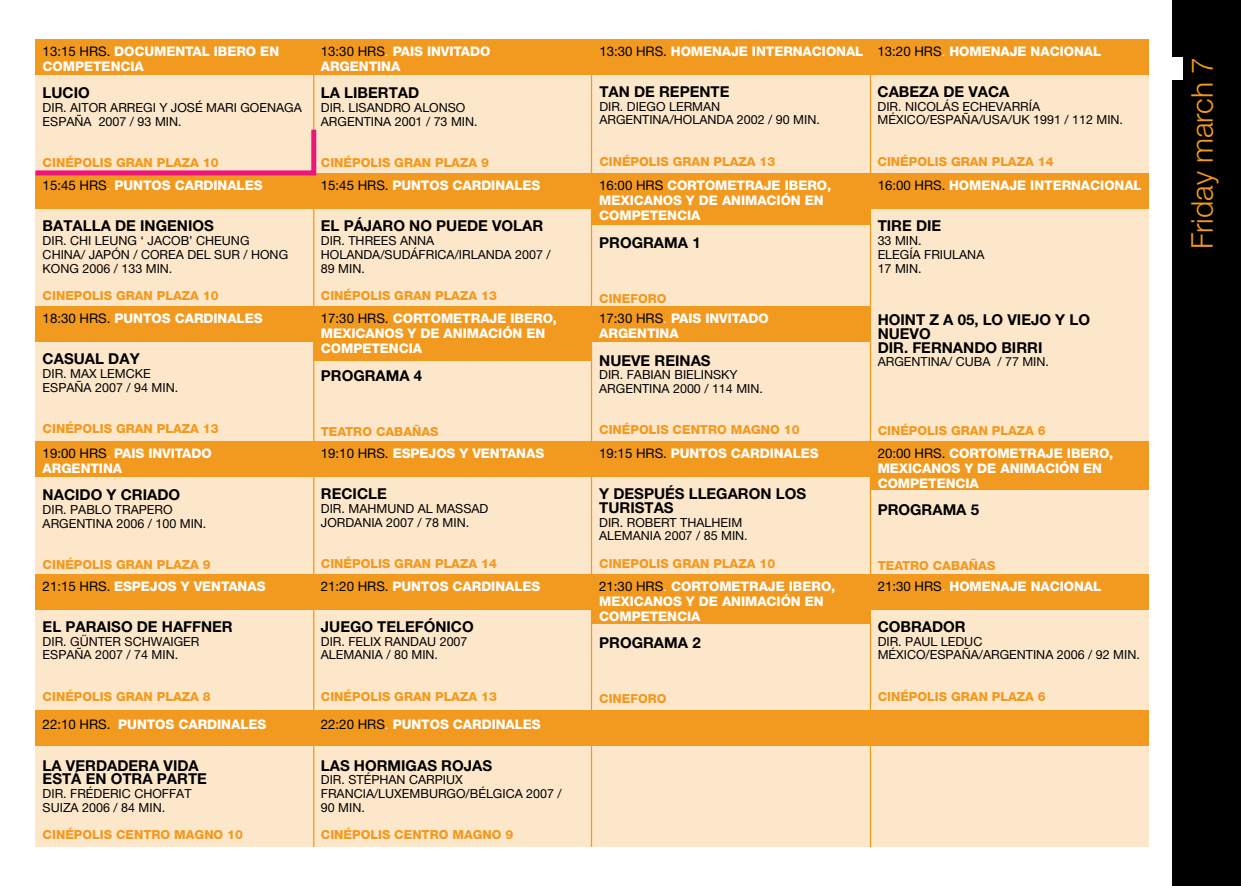
<style>
.page{position:relative;width:1241px;height:886px;background:#fff}
.page>*{position:absolute;margin:0;border:0;box-sizing:border-box;transform-origin:0 0}
.t1{font:300 30px "Helvetica Neue LT Pro";color:#f29a1f}
.t2{font:700 15px/13.8px "Helvetica Neue LT Pro";color:#000}
.t3{font:800 13.25px/15px "Helvetica Neue LT Pro";letter-spacing:-.005em;color:#fff}
.t4{font:13.25px "Helvetica Neue LT Pro";color:#000}
.t5{font:12.5px/13.8px "Helvetica Neue LT Pro";color:#000}
.t6{font:800 12.5px "Helvetica Neue LT Pro";color:#f29a1f}
.s1{font-weight:400;color:#000}
.s2{font-weight:300}
</style>
<div class="page">
<div style="left:1172px;top:0;width:68px;height:886px;background:#000"></div>
<div style="left:1172px;top:57px;width:10px;height:22px;background:#fff"></div>
<div style="left:35px;top:281px;width:1113px;height:162px;background:#fde7cb"></div>
<div style="left:314px;top:320px;width:278px;height:41px;background:#f29a1f"></div>
<div style="left:35px;top:69px;width:1113px;height:106px;background:#fde7cb"></div>
<div style="left:35px;top:204px;width:1113px;height:106px;background:#fde7cb"></div>
<div style="left:35px;top:471px;width:1113px;height:107px;background:#fde7cb"></div>
<div style="left:35px;top:604px;width:1113px;height:106px;background:#fde7cb"></div>
<div style="left:35px;top:741px;width:1113px;height:106px;background:#fde7cb"></div>
<div style="left:35px;top:39px;width:1113px;height:35px;background:#f29a1f"></div>
<div style="left:35px;top:173px;width:1113px;height:36px;background:#f29a1f"></div>
<div style="left:35px;top:306px;width:835px;height:36px;background:#f29a1f"></div>
<div style="left:35px;top:441px;width:1113px;height:36px;background:#f29a1f"></div>
<div style="left:35px;top:574px;width:1113px;height:35px;background:#f29a1f"></div>
<div style="left:35px;top:710px;width:1113px;height:36px;background:#f29a1f"></div>
<div style="left:592px;top:178px;width:278px;height:46px;background:#f29a1f"></div>
<div style="left:870px;top:443px;width:278px;height:46px;background:#f29a1f"></div>
<div style="left:592px;top:578px;width:278px;height:46px;background:#f29a1f"></div>
<hr style="left:313px;top:43px;width:1px;height:804px;background:#f29a1f">
<hr style="left:590px;top:43px;width:2px;height:804px;background:#f29a1f">
<hr style="left:869px;top:43px;width:2px;height:804px;background:#f29a1f">
<svg style="left:35px;top:125px;width:282px;height:51px"></svg>
<p class="t3" style="left:43px;top:43px;width:238px"><span class="s1">13:15 HRS.</span> DOCUMENTAL IBERO EN<br>COMPETENCIA</p>
<p class="t2" style="left:43px;top:85px;width:49px">LUCIO</p>
<p class="t5" style="left:43px;top:100px;width:261px">DIR. AITOR ARREGI Y JOSÉ MARI GOENAGA<br>ESPAÑA 2007 / 93 MIN.</p>
<p class="t6" style="left:43px;top:155px;width:177px">CINÉPOLIS GRAN PLAZA 10</p>
<p class="t3" style="left:43px;top:178px;width:221px"><span class="s1">15:45 HRS</span><span class="s2">.</span> PUNTOS CARDINALES</p>
<p class="t2" style="left:43px;top:219px;width:173px">BATALLA DE INGENIOS</p>
<p class="t5" style="left:43px;top:234px;width:247px">DIR. CHI LEUNG ‘ JACOB’ CHEUNG<br>CHINA/ JAPÓN / COREA DEL SUR / HONG<br>KONG 2006 / 133 MIN.</p>
<p class="t6" style="left:43px;top:288px;width:177px">CINEPOLIS GRAN PLAZA 10</p>
<p class="t3" style="left:43px;top:311px;width:221px"><span class="s1">18:30 HRS.</span> PUNTOS CARDINALES</p>
<p class="t2" style="left:43px;top:352px;width:98px">CASUAL DAY</p>
<p class="t5" style="left:43px;top:367px;width:137px">DIR. MAX LEMCKE<br>ESPAÑA 2007 / 94 MIN.</p>
<p class="t6" style="left:43px;top:421px;width:177px">CINÉPOLIS GRAN PLAZA 13</p>
<p class="t3" style="left:43px;top:445px;width:171px"><span class="s1">19:00 HRS</span><span class="s2">.</span> PAIS INVITADO<br>ARGENTINA</p>
<p class="t2" style="left:43px;top:488px;width:139px">NACIDO Y CRIADO</p>
<p class="t5" style="left:43px;top:502px;width:165px">DIR. PABLO TRAPERO<br>ARGENTINA 2006 / 100 MIN.</p>
<p class="t6" style="left:43px;top:557px;width:170px">CINÉPOLIS GRAN PLAZA 9</p>
<p class="t3" style="left:43px;top:578px;width:224px"><span class="s1">21:15 HRS.</span> ESPEJOS Y VENTANAS</p>
<p class="t2" style="left:43px;top:619px;width:192px">EL PARAISO DE HAFFNER</p>
<p class="t5" style="left:43px;top:634px;width:158px">DIR. GÜNTER SCHWAIGER<br>ESPAÑA 2007 / 74 MIN.</p>
<p class="t6" style="left:43px;top:689px;width:170px">CINÉPOLIS GRAN PLAZA 8</p>
<p class="t3" style="left:43px;top:717px;width:225px"><span class="s1">22:10 HRS.</span> PUNTOS CARDINALES</p>
<p class="t2" style="left:43px;top:758px;width:166px">LA VERDADERA VIDA<br>ESTÁ EN OTRA PARTE</p>
<p class="t5" style="left:43px;top:787px;width:150px">DIR. FRÉDERIC CHOFFAT<br>SUIZA 2006 / 84 MIN.</p>
<p class="t6" style="left:43px;top:827px;width:202px">CINÉPOLIS CENTRO MAGNO 10</p>
<p class="t3" style="left:321px;top:43px;width:171px"><span class="s1">13:30 HRS</span><span class="s2">.</span> PAIS INVITADO<br>ARGENTINA</p>
<p class="t2" style="left:321px;top:85px;width:100px">LA LIBERTAD</p>
<p class="t5" style="left:321px;top:100px;width:158px">DIR. LISANDRO ALONSO<br>ARGENTINA 2001 / 73 MIN.</p>
<p class="t6" style="left:321px;top:155px;width:170px">CINÉPOLIS GRAN PLAZA 9</p>
<p class="t3" style="left:321px;top:178px;width:221px"><span class="s1">15:45 HRS.</span> PUNTOS CARDINALES</p>
<p class="t2" style="left:321px;top:219px;width:224px">EL PÁJARO NO PUEDE VOLAR</p>
<p class="t5" style="left:321px;top:234px;width:231px">DIR. THREES ANNA<br>HOLANDA/SUDÁFRICA/IRLANDA 2007 /<br>89 MIN.</p>
<p class="t6" style="left:321px;top:288px;width:177px">CINÉPOLIS GRAN PLAZA 13</p>
<p class="t3" style="left:321px;top:311px;width:238px"><span class="s1">17:30 HRS.</span> CORTOMETRAJE IBERO,<br>MEXICANOS Y DE ANIMACIÓN EN<br>COMPETENCIA</p>
<p class="t2" style="left:321px;top:368px;width:103px">PROGRAMA 4</p>
<p class="t6" style="left:321px;top:424px;width:119px">TEATRO CABAÑAS</p>
<p class="t3" style="left:321px;top:445px;width:225px"><span class="s1">19:10 HRS.</span> ESPEJOS Y VENTANAS</p>
<p class="t2" style="left:321px;top:486px;width:67px">RECICLE</p>
<p class="t5" style="left:321px;top:501px;width:169px">DIR. MAHMUND AL MASSAD<br>JORDANIA 2007 / 78 MIN.</p>
<p class="t6" style="left:321px;top:556px;width:177px">CINÉPOLIS GRAN PLAZA 14</p>
<p class="t3" style="left:321px;top:578px;width:221px"><span class="s1">21:20 HRS.</span> PUNTOS CARDINALES</p>
<p class="t2" style="left:321px;top:619px;width:154px">JUEGO TELEFÓNICO</p>
<p class="t5" style="left:321px;top:634px;width:148px">DIR. FELIX RANDAU 2007<br>ALEMANIA / 80 MIN.</p>
<p class="t6" style="left:321px;top:689px;width:177px">CINÉPOLIS GRAN PLAZA 13</p>
<p class="t3" style="left:321px;top:717px;width:221px"><span class="s1">22:20 HRS</span><span class="s2">.</span> PUNTOS CARDINALES</p>
<p class="t2" style="left:321px;top:758px;width:173px">LAS HORMIGAS ROJAS</p>
<p class="t5" style="left:321px;top:773px;width:242px">DIR. STÉPHAN CARPIUX<br>FRANCIA/LUXEMBURGO/BÉLGICA 2007 /<br>90 MIN.</p>
<p class="t6" style="left:321px;top:827px;width:194px">CINÉPOLIS CENTRO MAGNO 9</p>
<p class="t3" style="left:599px;top:43px;width:265px"><span class="s1">13:30 HRS.</span> HOMENAJE INTERNACIONAL</p>
<p class="t2" style="left:599px;top:84px;width:132px">TAN DE REPENTE</p>
<p class="t5" style="left:599px;top:99px;width:222px">DIR. DIEGO LERMAN<br>ARGENTINA/HOLANDA 2002 / 90 MIN.</p>
<p class="t6" style="left:599px;top:154px;width:177px">CINÉPOLIS GRAN PLAZA 13</p>
<p class="t3" style="left:599px;top:178px;width:233px"><span class="s1">16:00 HRS</span> CORTOMETRAJE IBERO,<br>MEXICANOS Y DE ANIMACIÓN EN<br>COMPETENCIA</p>
<p class="t2" style="left:599px;top:235px;width:103px">PROGRAMA 1</p>
<p class="t6" style="left:599px;top:291px;width:69px">CINEFORO</p>
<p class="t3" style="left:599px;top:311px;width:171px"><span class="s1">17:30 HRS</span><span class="s2">.</span> PAIS INVITADO<br>ARGENTINA</p>
<p class="t2" style="left:599px;top:353px;width:113px">NUEVE REINAS</p>
<p class="t5" style="left:599px;top:368px;width:165px">DIR. FABIAN BIELINSKY<br>ARGENTINA 2000 / 114 MIN.</p>
<p class="t6" style="left:599px;top:422px;width:202px">CINÉPOLIS CENTRO MAGNO 10</p>
<p class="t3" style="left:599px;top:445px;width:221px"><span class="s1">19:15 HRS.</span> PUNTOS CARDINALES</p>
<p class="t2" style="left:599px;top:486px;width:208px">Y DESPUÉS LLEGARON LOS<br>TURISTAS</p>
<p class="t5" style="left:599px;top:515px;width:150px">DIR. ROBERT THALHEIM<br>ALEMANIA 2007 / 85 MIN.</p>
<p class="t6" style="left:599px;top:556px;width:177px">CINEPOLIS GRAN PLAZA 10</p>
<p class="t4" style="left:599px;top:578px;width:47px">21:30 hrs</p>
<p class="t3" style="left:599px;top:578px;width:238px;text-indent:64px"><span class="s2">.</span> CORTOMETRAJE IBERO,<br>MEXICANOS Y DE ANIMACIÓN EN<br>COMPETENCIA</p>
<p class="t2" style="left:599px;top:636px;width:103px">PROGRAMA 2</p>
<p class="t6" style="left:599px;top:691px;width:69px">CINEFORO</p>
<p class="t3" style="left:877px;top:43px;width:225px"><span class="s1">13:20 HRS</span><span class="s2">.</span> HOMENAJE NACIONAL</p>
<p class="t2" style="left:877px;top:84px;width:133px">CABEZA DE VACA</p>
<p class="t5" style="left:877px;top:99px;width:247px">DIR. NICOLÁS ECHEVARRÍA<br>MÉXICO/ESPAÑA/USA/UK 1991 / 112 MIN.</p>
<p class="t6" style="left:877px;top:154px;width:177px">CINÉPOLIS GRAN PLAZA 14</p>
<p class="t3" style="left:877px;top:178px;width:265px"><span class="s1">16:00 HRS.</span> HOMENAJE INTERNACIONAL</p>
<p class="t2" style="left:877px;top:219px;width:65px">TIRE DIE</p>
<p class="t5" style="left:877px;top:234px;width:108px">33 MIN.<br>ELEGÍA FRIULANA<br>17 MIN.</p>
<p class="t2" style="left:877px;top:313px;width:214px">HOINT Z A 05, LO VIEJO Y LO<br>NUEVO<br>DIR. FERNANDO BIRRI</p>
<p class="t5" style="left:877px;top:355px;width:173px">ARGENTINA/ CUBA / 77 MIN.</p>
<p class="t6" style="left:877px;top:423px;width:170px">CINÉPOLIS GRAN PLAZA 6</p>
<p class="t3" style="left:877px;top:445px;width:237px"><span class="s1">20:00 HRS.</span> CORTOMETRAJE IBERO,<br>MEXICANOS Y DE ANIMACIÓN EN<br>COMPETENCIA</p>
<p class="t2" style="left:877px;top:503px;width:103px">PROGRAMA 5</p>
<p class="t6" style="left:877px;top:558px;width:119px">TEATRO CABAÑAS</p>
<p class="t3" style="left:877px;top:578px;width:225px"><span class="s1">21:30 HRS</span><span class="s2">.</span> HOMENAJE NACIONAL</p>
<p class="t2" style="left:877px;top:619px;width:90px">COBRADOR</p>
<p class="t5" style="left:877px;top:634px;width:264px">DIR. PAUL LEDUC<br>MÉXICO/ESPAÑA/ARGENTINA 2006 / 92 MIN.</p>
<p class="t6" style="left:877px;top:689px;width:170px">CINÉPOLIS GRAN PLAZA 6</p>
<h1 class="t1" style="left:1183px;top:249px;width:194px;rotate:-90deg">Friday march 7</h1>
</div>
